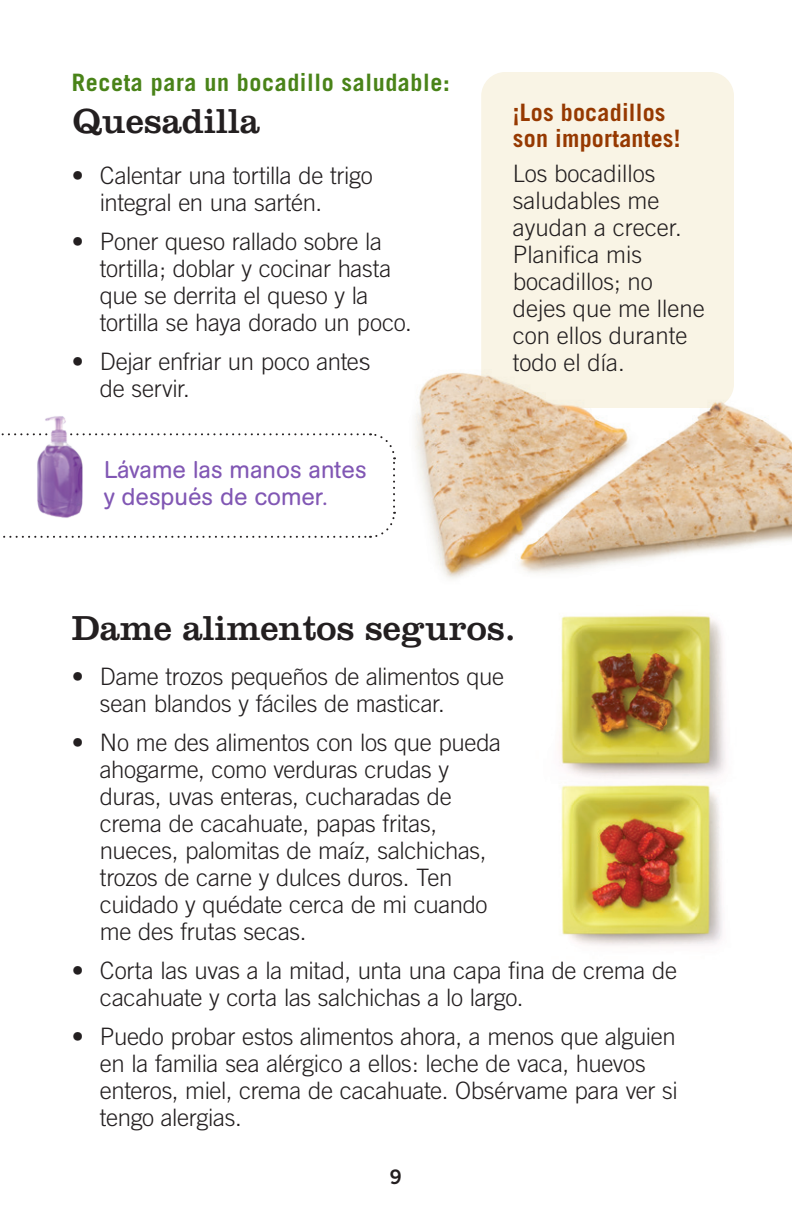
<style>
.page{position:relative;width:792px;height:1224px;background:#fff}
.page>*{position:absolute;margin:0;border:0;box-sizing:border-box;transform-origin:0 0}
.t1{font:36px "Clarendon";color:#231f20}
.t2{font:300 24px/27px "Trade Gothic";letter-spacing:-.015em;color:#231f20}
.t3{font:24px/27px "AG Book Rounded";color:#8157b4}
.t4{font:700 24px "Trade Gothic";letter-spacing:.025em;color:#498318}
.t5{font:700 24px/26px "Trade Gothic";letter-spacing:.01em;color:#963901}
.t6{font:20px "Trade Gothic Bold Two";color:#231f20}
</style>
<div class="page">
<img style="left:559px;top:638px;width:166px;height:114px">
<img style="left:560px;top:752px;width:166px;height:194px">
<div style="left:481px;top:72px;width:253px;height:336px;background:#f9f4e5;border-radius:24px"></div>
<img style="left:415px;top:372px;width:307px;height:266px">
<img style="left:420px;top:373px;width:372px;height:200px">
<svg style="left:1px;top:433px;width:395px;height:105px"></svg>
<img style="left:31px;top:416px;width:55px;height:110px">
<h2 class="t4" style="left:72px;top:67px;width:379px">Receta para un bocadillo saludable:</h2>
<h2 class="t1" style="left:72px;top:99px;width:189px">Quesadilla</h2>
<p class="t2" style="left:100px;top:161px;width:274px;text-indent:-28px">• Calentar una tortilla de trigo integral en una sartén.</p>
<p class="t2" style="left:100px;top:227px;width:313px;text-indent:-28px">• Poner queso rallado sobre la tortilla; doblar y cocinar hasta que se derrita el queso y la tortilla se haya dorado un poco.</p>
<p class="t2" style="left:100px;top:347px;width:271px;text-indent:-28px">• Dejar enfriar un poco antes de servir.</p>
<p class="t3" style="left:104px;top:456px;width:264px">Lávame las manos antes y después de comer.</p>
<p class="t5" style="left:513px;top:99px;width:169px">¡Los bocadillos son importantes!</p>
<p class="t2" style="left:513px;top:160px;width:193px">Los bocadillos saludables me ayudan a crecer.<br>Planifica mis bocadillos; no dejes que me llene con ellos durante todo el día.</p>
<h2 class="t1" style="left:72px;top:606px;width:445px">Dame alimentos seguros.</h2>
<p class="t2" style="left:100px;top:662px;width:406px;text-indent:-28px">• Dame trozos pequeños de alimentos que sean blandos y fáciles de masticar.</p>
<p class="t2" style="left:100px;top:728px;width:403px;text-indent:-28px">• No me des alimentos con los que pueda ahogarme, como verduras crudas y duras, uvas enteras, cucharadas de crema de cacahuate, papas fritas, nueces, palomitas de maíz, salchichas, trozos de carne y dulces duros. Ten cuidado y quédate cerca de mi cuando me des frutas secas.</p>
<p class="t2" style="left:100px;top:956px;width:579px;text-indent:-28px">• Corta las uvas a la mitad, unta una capa fina de crema de cacahuate y corta las salchichas a lo largo.</p>
<p class="t2" style="left:100px;top:1022px;width:579px;text-indent:-28px">• Puedo probar estos alimentos ahora, a menos que alguien en la familia sea alérgico a ellos: leche de vaca, huevos enteros, miel, crema de cacahuate. Obsérvame para ver si tengo alergias.</p>
<p class="t6" style="left:390px;top:1164px;width:14px">9</p>
</div>
